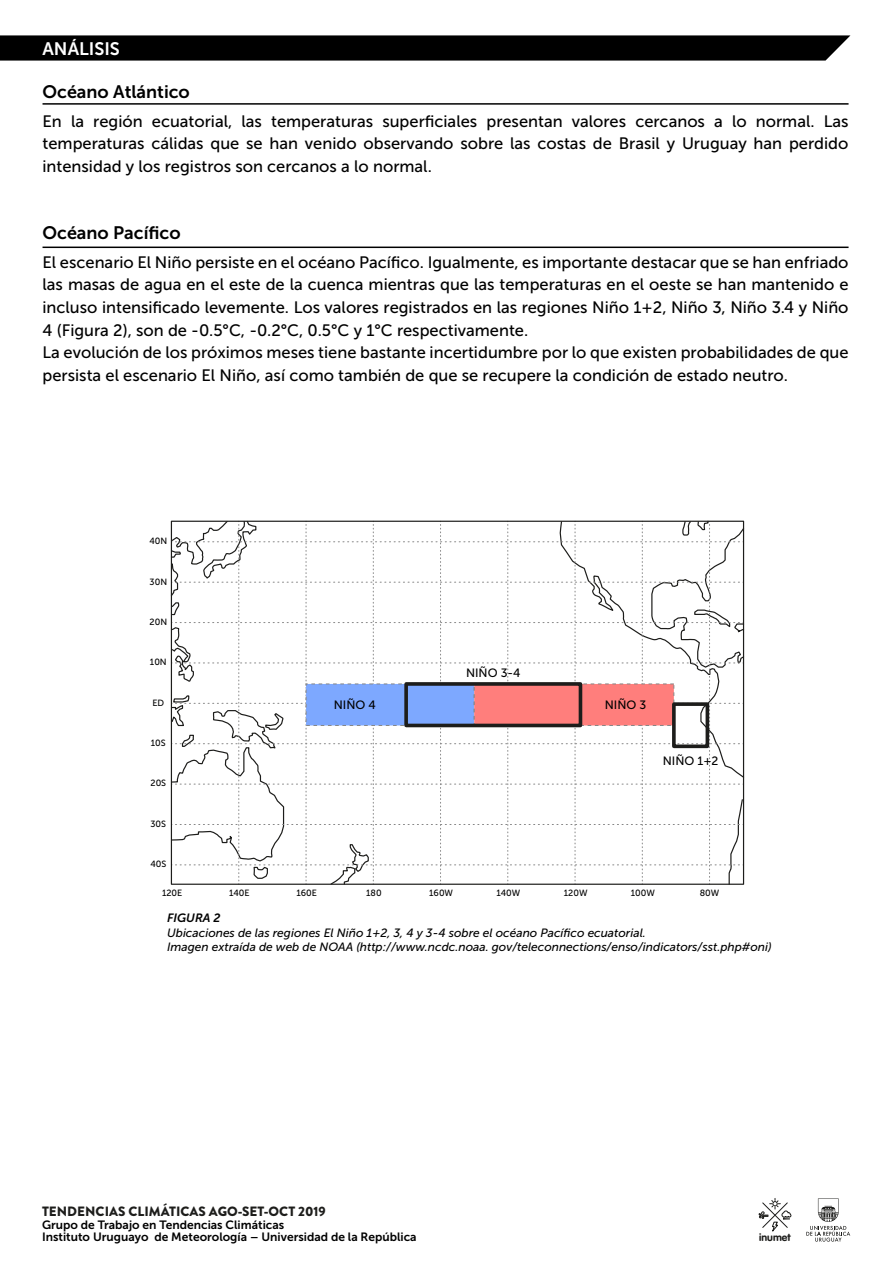
<style>
.page{position:relative;width:893px;height:1263px;background:#fff}
.page>*{position:absolute;margin:0;border:0;box-sizing:border-box;transform-origin:0 0}
.t1{font:18px "Museo Sans 700";color:#000}
.t2{font:18px "Museo Sans 700";color:#fff}
.t3{font:16.5px/22.5px "Museo Sans 500";color:#000;text-align:justify}
.t4{font:900 13.5px "Brandon Grotesque";color:#1d1d1b}
.t5{font:italic 12px/14.4px "Museo Sans 500";color:#000}
.t6{font:12px/12px "Museo Sans 700";color:#000}
.t7{font:12px "Museo Sans 500";color:#000}
.t8{font:italic 12px "Museo Sans 700";color:#000}
.t9{font:10.35px "VAG Rounded Bold";color:#1d1d1b}
.t10{font:9px "Museo Sans 500";color:#000}
</style>
<div class="page">
<svg style="left:0;top:35px;width:850px;height:26px"></svg>
<svg style="left:170px;top:520px;width:575px;height:365px"></svg>
<div style="left:306px;top:684px;width:168px;height:42px;background:#7da8ff"></div>
<div style="left:474px;top:684px;width:200px;height:42px;background:#ff7e7c;border:1px dashed #878787"></div>
<div style="left:672px;top:702px;width:37px;height:46px;border:4px solid #1d1d1b"></div>
<div style="left:404px;top:682px;width:178px;height:45px;border:4px solid #1d1d1b"></div>
<svg style="left:806px;top:1198px;width:44px;height:43px"></svg>
<svg style="left:759px;top:1198px;width:32px;height:34px"></svg>
<hr style="left:43px;top:103px;width:805px;height:2px;background:#000">
<hr style="left:43px;top:247px;width:805px;height:1px;background:#000">
<p class="t2" style="left:43px;top:39px;width:79px">ANÁLISIS</p>
<p class="t1" style="left:43px;top:82px;width:149px">Océano Atlántico</p>
<p class="t3" style="left:43px;top:110px;width:808px">En la región ecuatorial, las temperaturas superficiales presentan valores cercanos a lo normal. Las temperaturas cálidas que se han venido observando sobre las costas de Brasil y Uruguay han perdido intensidad y los registros son cercanos a lo normal.</p>
<p class="t1" style="left:43px;top:223px;width:140px">Océano Pacífico</p>
<p class="t3" style="left:43px;top:251px;width:808px;text-align:left">El escenario El Niño persiste en el océano Pacífico. Igualmente, es importante destacar que se han enfriado las masas de agua en el este de la cuenca mientras que las temperaturas en el oeste se han mantenido e incluso intensificado levemente. Los valores registrados en las regiones Niño 1+2, Niño 3, Niño 3.4 y Niño 4 (Figura 2), son de -0.5°C, -0.2°C, 0.5°C y 1°C respectivamente.<br>La evolución de los próximos meses tiene bastante incertidumbre por lo que existen probabilidades de que persista el escenario El Niño, así como también de que se recupere la condición de estado neutro.</p>
<p class="t10" style="left:149px;top:536px;width:19px">40N</p>
<p class="t10" style="left:150px;top:576px;width:19px">30N</p>
<p class="t10" style="left:150px;top:617px;width:19px">20N</p>
<p class="t10" style="left:150px;top:657px;width:18px">10N</p>
<p class="t10" style="left:152px;top:698px;width:13px">ED</p>
<p class="t10" style="left:151px;top:738px;width:16px">10S</p>
<p class="t10" style="left:151px;top:778px;width:17px">20S</p>
<p class="t10" style="left:151px;top:819px;width:17px">30S</p>
<p class="t10" style="left:150px;top:859px;width:17px">40S</p>
<p class="t10" style="left:162px;top:888px;width:22px">120E</p>
<p class="t10" style="left:229px;top:888px;width:22px">140E</p>
<p class="t10" style="left:296px;top:888px;width:22px">160E</p>
<p class="t10" style="left:366px;top:888px;width:17px">180</p>
<p class="t10" style="left:429px;top:888px;width:25px">160W</p>
<p class="t10" style="left:496px;top:888px;width:25px">140W</p>
<p class="t10" style="left:564px;top:888px;width:25px">120W</p>
<p class="t10" style="left:631px;top:888px;width:26px">100W</p>
<p class="t10" style="left:700px;top:888px;width:21px">80W</p>
<p class="t7" style="left:466px;top:666px;width:56px">NIÑO 3-4</p>
<p class="t7" style="left:334px;top:698px;width:44px">NIÑO 4</p>
<p class="t7" style="left:605px;top:698px;width:43px">NIÑO 3</p>
<p class="t7" style="left:663px;top:754px;width:57px">NIÑO 1+2</p>
<p class="t8" style="left:167px;top:912px;width:55px">FIGURA 2</p>
<p class="t5" style="left:167px;top:925px;width:606px">Ubicaciones de las regiones El Niño 1+2, 3, 4 y 3-4 sobre el océano Pacífico ecuatorial.<br>Imagen extraída de web de NOAA (http://www.ncdc.noaa. gov/teleconnections/enso/indicators/sst.php#oni)</p>
<p class="t4" style="left:42px;top:1201px;width:285px">TENDENCIAS CLIMÁTICAS AGO-SET-OCT 2019</p>
<p class="t6" style="left:42px;top:1219px;width:376px">Grupo de Trabajo en Tendencias Climáticas<br>Instituto Uruguayo de Meteorología – Universidad de la República</p>
<p class="t9" style="left:759px;top:1232px;width:33px">inumet</p>
</div>
